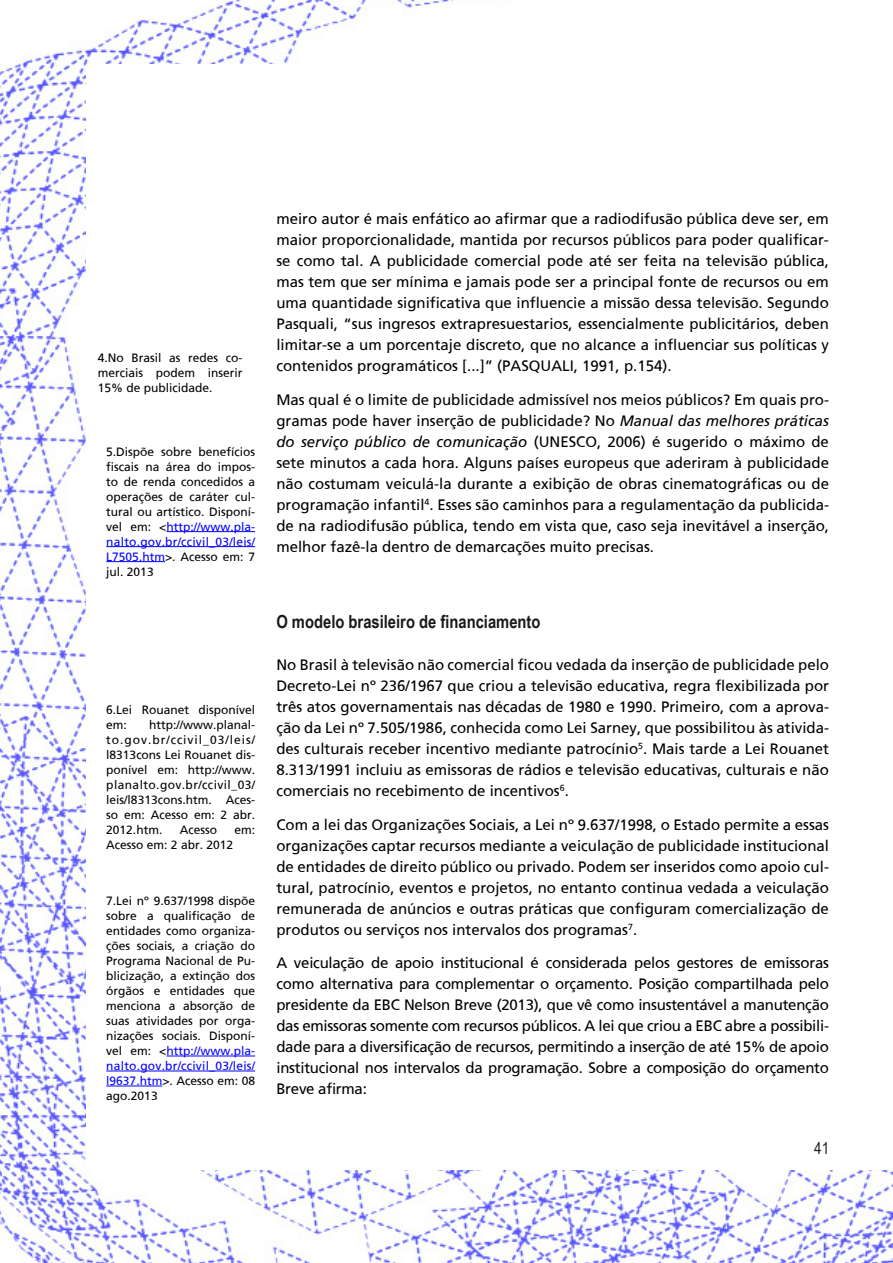
<style>
.page{position:relative;width:893px;height:1263px;background:#fff}
.page>*{position:absolute;margin:0;border:0;box-sizing:border-box;transform-origin:0 0}
.NE_CORPO_SUBTITULO{font:700 18px "Arial Narrow";color:#1a1a1a}
.t1{font:16.5px "Arial Narrow";color:#231f20}
.NE_CORPO_TEXTO{font:15px/21px "Frutiger";color:#000;text-align:justify}
.NE_CORPO_NOTA_RODAPÉ{font:12px/15px "Frutiger";color:#000;text-align:justify}
.s1{color:#00f}
.s2{font-style:italic}
</style>
<div class="page">
<img style="left:0;top:0;width:893px;height:1263px">
<div style="left:86px;top:64px;width:806px;height:1105px;background:#fff"></div>
<hr style="left:166px;top:531px;width:89px;height:1px;background:#00f">
<hr style="left:106px;top:546px;width:149px;height:1px;background:#00f">
<hr style="left:106px;top:561px;width:59px;height:1px;background:#00f">
<hr style="left:166px;top:1056px;width:89px;height:1px;background:#00f">
<hr style="left:106px;top:1071px;width:149px;height:1px;background:#00f">
<hr style="left:106px;top:1086px;width:56px;height:1px;background:#00f">
<p class="NE_CORPO_NOTA_RODAPÉ" style="left:98px;top:350px;width:146px">4.No Brasil as redes co&shy;merciais podem inserir 15% de publicidade.</p>
<p class="NE_CORPO_NOTA_RODAPÉ" style="left:106px;top:444px;width:150px">5.Dispõe sobre benefícios fiscais na área do impos&shy;to de renda concedidos a operações de caráter cul&shy;tural ou artístico. Disponí&shy;vel em: &lt;<span class="s1">http://www.pla&shy;nalto.gov.br/ccivil_03/leis/ L7505.htm</span>&gt;. Acesso em: 7 jul. 2013</p>
<p class="NE_CORPO_NOTA_RODAPÉ" style="left:106px;top:703px;width:150px">6.Lei Rouanet disponível em:</p>
<p class="NE_CORPO_NOTA_RODAPÉ" style="left:106px;top:718px;width:150px;text-indent:43px">http://www.planal&shy;to.gov.br/ccivil_03/leis/ l8313cons Lei Rouanet dis&shy;ponível em: http://www. planalto.gov.br/ccivil_03/ leis/l8313cons.htm. Aces&shy;so em: Acesso em: 2 abr.<br>2012.htm.</p>
<p class="NE_CORPO_NOTA_RODAPÉ" style="left:180px;top:823px;width:39px">Acesso</p>
<p class="NE_CORPO_NOTA_RODAPÉ" style="left:234px;top:823px;width:22px">em:</p>
<p class="NE_CORPO_NOTA_RODAPÉ" style="left:106px;top:838px;width:128px">Acesso em: 2 abr. 2012</p>
<p class="NE_CORPO_NOTA_RODAPÉ" style="left:106px;top:893px;width:150px">7.Lei nº 9.637/1998 dispõe sobre a qualificação de entidades como organiza&shy;ções sociais, a criação do Programa Nacional de Pu&shy;blicização, a extinção dos órgãos e entidades que menciona a absorção de suas atividades por orga&shy;nizações sociais. Disponí&shy;vel em: &lt;<span class="s1">http://www.pla&shy;nalto.gov.br/ccivil_03/leis/ l9637.htm</span>&gt;. Acesso em: 08 ago.2013</p>
<p class="NE_CORPO_TEXTO" style="left:276px;top:208px;width:554px">meiro autor é mais enfático ao afirmar que a radiodifusão pública deve ser, em maior proporcionalidade, mantida por recursos públicos para poder qualificar&shy;se como tal. A publicidade comercial pode até ser feita na televisão pública, mas tem que ser mínima e jamais pode ser a principal fonte de recursos ou em uma quantidade significativa que influencie a missão dessa televisão. Segundo Pasquali, “sus ingresos extrapresuestarios, essencialmente publicitários, deben limitar-se a um porcentaje discreto, que no alcance a influenciar sus políticas y contenidos programáticos [...]” (PASQUALI, 1991, p.154).</p>
<p class="NE_CORPO_TEXTO" style="left:276px;top:389px;width:554px">Mas qual é o limite de publicidade admissível nos meios públicos? Em quais pro&shy;gramas pode haver inserção de publicidade? No <span class="s2">Manual das melhores práticas do serviço público de comunicação</span> (UNESCO, 2006) é sugerido o máximo de sete minutos a cada hora. Alguns países europeus que aderiram à publicidade não costumam veiculá-la durante a exibição de obras cinematográficas ou de programação infantil<sup>4</sup>. Esses são caminhos para a regulamentação da publicida&shy;de na radiodifusão pública, tendo em vista que, caso seja inevitável a inserção, melhor fazê-la dentro de demarcações muito precisas.</p>
<p class="NE_CORPO_SUBTITULO" style="left:276px;top:608px;width:266px">O modelo brasileiro de financiamento</p>
<p class="NE_CORPO_TEXTO" style="left:276px;top:654px;width:554px">No Brasil à televisão não comercial ficou vedada da inserção de publicidade pelo Decreto-Lei nº 236/1967 que criou a televisão educativa, regra flexibilizada por três atos governamentais nas décadas de 1980 e 1990. Primeiro, com a aprova&shy;ção da Lei nº 7.505/1986, conhecida como Lei Sarney, que possibilitou às ativida&shy;des culturais receber incentivo mediante patrocínio<sup>5</sup>. Mais tarde a Lei Rouanet 8.313/1991 incluiu as emissoras de rádios e televisão educativas, culturais e não comerciais no recebimento de incentivos<sup>6</sup>.</p>
<p class="NE_CORPO_TEXTO" style="left:276px;top:814px;width:554px">Com a lei das Organizações Sociais, a Lei nº 9.637/1998, o Estado permite a essas organizações captar recursos mediante a veiculação de publicidade institucional de entidades de direito público ou privado. Podem ser inseridos como apoio cul&shy;tural, patrocínio, eventos e projetos, no entanto continua vedada a veiculação remunerada de anúncios e outras práticas que configuram comercialização de produtos ou serviços nos intervalos dos programas<sup>7</sup>.</p>
<p class="NE_CORPO_TEXTO" style="left:276px;top:952px;width:554px">A veiculação de apoio institucional é considerada pelos gestores de emissoras como alternativa para complementar o orçamento. Posição compartilhada pelo presidente da EBC Nelson Breve (2013), que vê como insustentável a manutenção das emissoras somente com recursos públicos. A lei que criou a EBC abre a possibili&shy;dade para a diversificação de recursos, permitindo a inserção de até 15% de apoio institucional nos intervalos da programação. Sobre a composição do orçamento Breve afirma:</p>
<p class="t1" style="left:814px;top:1136px;width:17px">41</p>
</div>
